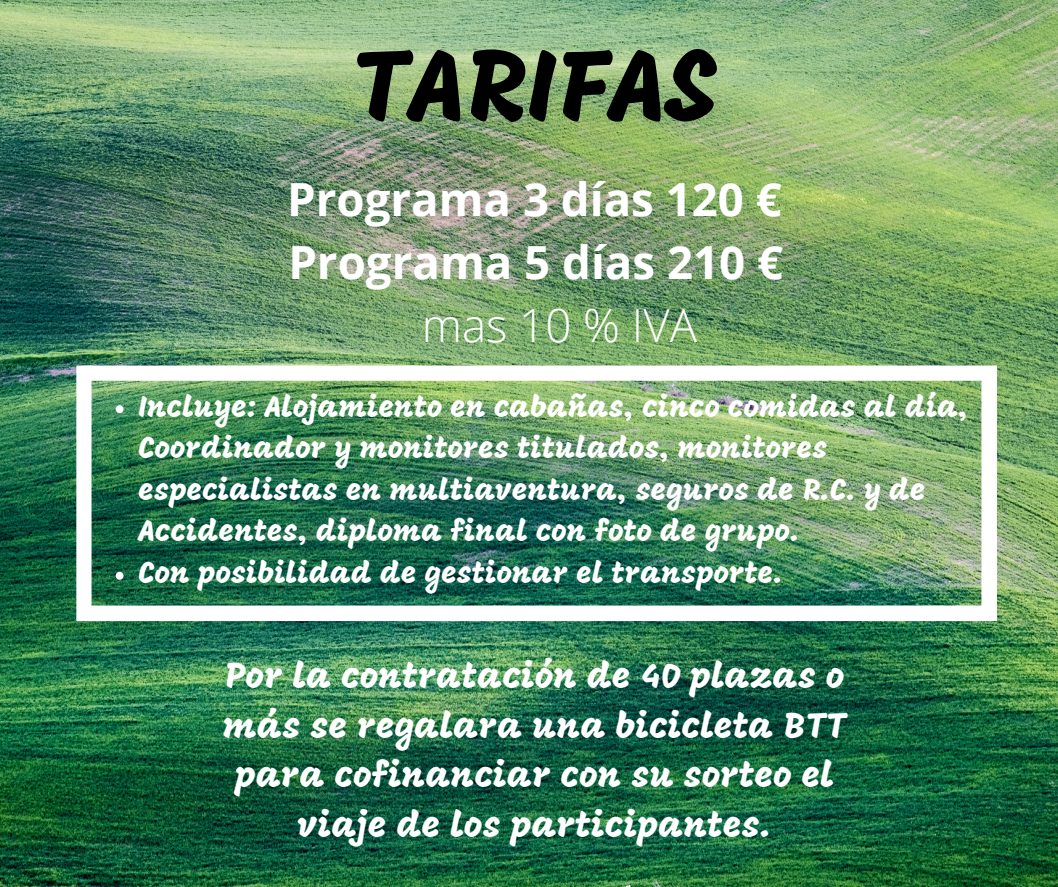
<style>
.page{position:relative;width:1058px;height:887px;background:#fff}
.page>*{position:absolute;margin:0;border:0;box-sizing:border-box;transform-origin:0 0}
.t1{font:102.15px "Mogra";color:#000}
.t2{font:700 45.6px/63px "Open Sans";color:#fff}
.t3{font:300 45.6px "Open Sans";color:#fff}
.t4{font:36px/49.5px "Mogra";color:#fff;text-align:center}
.t5{font:30px/41.7px "Mogra";color:#fff}
</style>
<div class="page">
<img style="left:0;top:0;width:1058px;height:886px">
<img style="left:76px;top:365px;width:921px;height:256px">
<svg style="left:116px;top:405px;width:8px;height:8px"></svg>
<svg style="left:116px;top:572px;width:8px;height:7px"></svg>
<h1 class="t1" style="left:351px;top:45px;width:367px">TARIFAS</h1>
<h2 class="t2" style="left:287px;top:166px;width:497px">Programa 3 días 120 €<br>Programa 5 días 210 €</h2>
<h2 class="t3" style="left:422px;top:293px;width:277px">mas 10 % IVA</h2>
<p class="t5" style="left:139px;top:388px;width:831px">Incluye: Alojamiento en cabañas, cinco comidas al día, Coordinador y monitores titulados, monitores especialistas en multiaventura, seguros de R.C. y de Accidentes, diploma final con foto de grupo.<br>Con posibilidad de gestionar el transporte.</p>
<p class="t4" style="left:223px;top:654px;width:624px">Por la contratación de 40 plazas o más se regalara una bicicleta BTT para cofinanciar con su sorteo el viaje de los participantes.</p>
</div>
